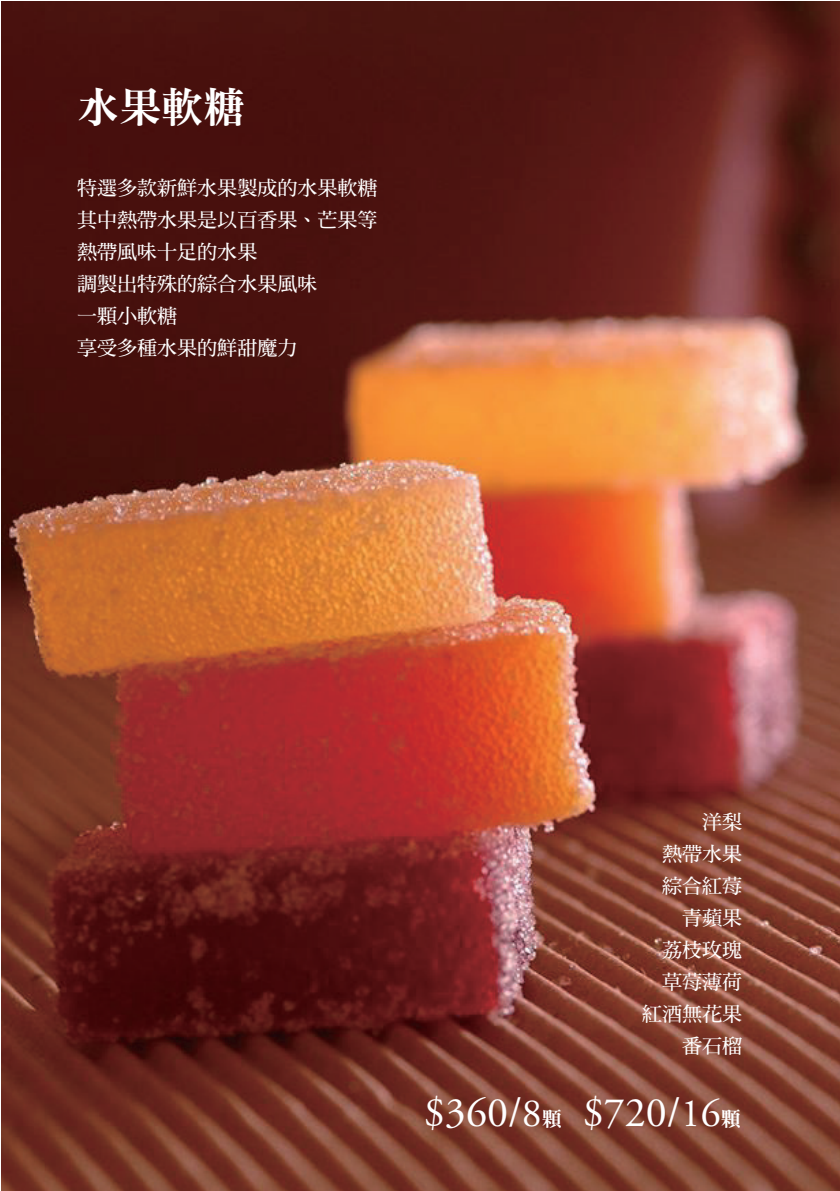
<style>
.page{position:relative;width:840px;height:1191px;background:#fff}
.page>*{position:absolute;margin:0;border:0;box-sizing:border-box;transform-origin:0 0}
.t1{font:42px "Adobe Garamond Pro";color:#fff}
.t2{font:42px "DF Ming Std W9";color:#fff}
.t3{font:20px/32px "DF Ming Std W7";color:#fff}
.s1{font-size:40px}
.s2{font-family:"DF Ming Std W9";font-size:20px}
</style>
<div class="page">
<img style="left:2px;top:1px;width:837px;height:1190px">
<h1 class="t2" style="left:77px;top:85px;width:169px">水果軟糖</h1>
<p class="t3" style="left:77px;top:171px;width:301px">特選多款新鮮水果製成的水果軟糖其中熱帶水果是以百香果、芒果等熱帶風味十足的水果<br>調製出特殊的綜合水果風味<br>一顆小軟糖<br>享受多種水果的鮮甜魔力</p>
<p class="t3" style="left:641px;top:805px;width:101px;text-align:right">洋梨<br>熱帶水果綜合紅莓青蘋果<br>荔枝玫瑰草莓薄荷紅酒無花果番石榴</p>
<h1 class="t1" style="left:423px;top:1087px;width:318px">$360/<span class="s1">8</span><span class="s2">顆</span> $720/<span class="s1">16</span><span class="s2">顆</span></h1>
</div>
